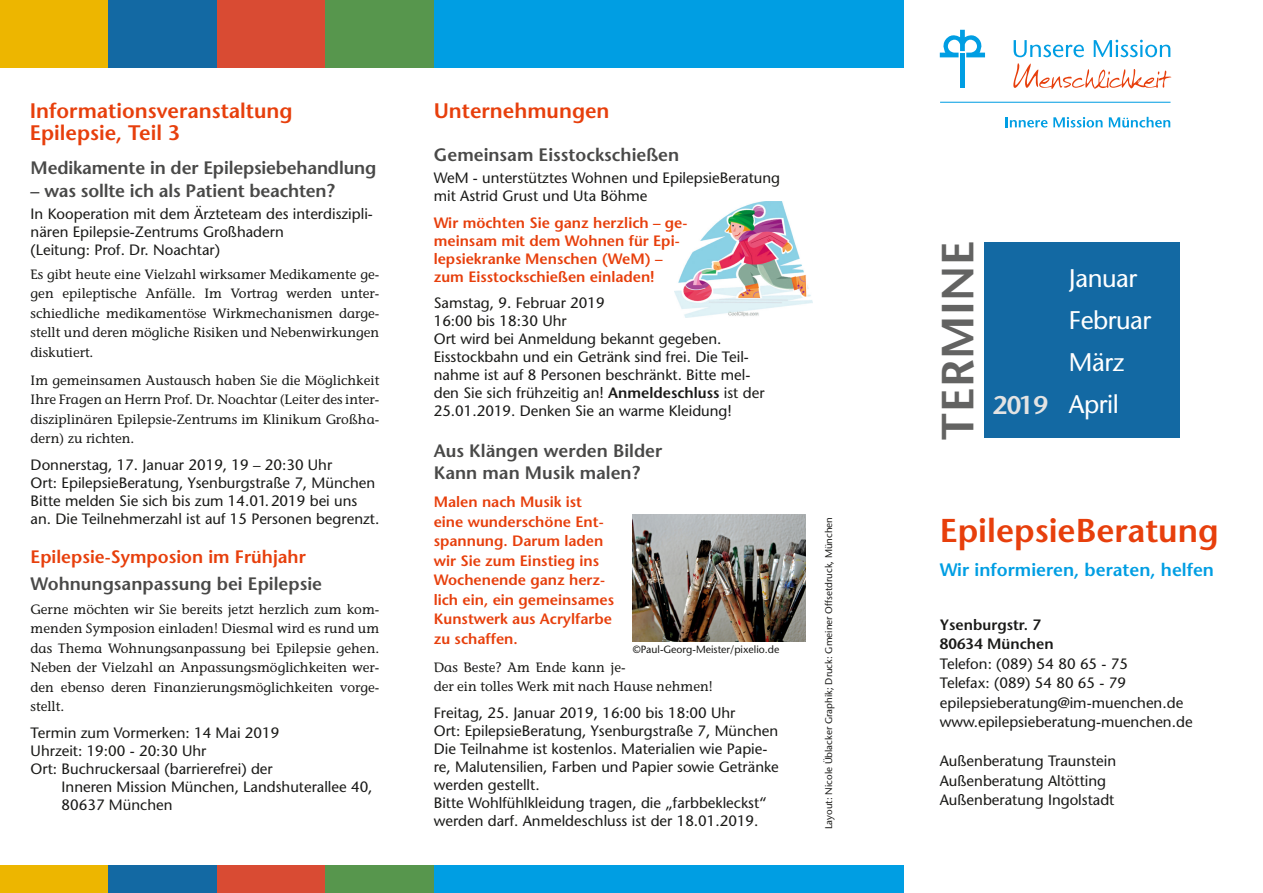
<style>
.page{position:relative;width:1263px;height:893px;background:#fff}
.page>*{position:absolute;margin:0;border:0;box-sizing:border-box;transform-origin:0 0}
.t1{font:600 45px "Stone Sans";letter-spacing:.015em;color:#636362}
.t2{font:600 33px "Stone Sans";color:#e73f0c}
.t3{font:25.5px/42px "Stone Sans";letter-spacing:-.02em;color:#fff}
.t4{font:600 25.5px "Stone Sans";color:#e3e3e3}
.t5{font:600 21px/22.5px "Stone Sans";color:#e73f0c}
.t6{font:600 18px/22.5px "Stone Sans";color:#494948}
.t7{font:600 18px "Stone Sans";color:#009ee3}
.t8{font:600 18px "Stone Sans";color:#e73f0c}
.t9{font:15px/18px "Stone Sans";color:#1a1a18}
.t10{font:600 15px/19.5px "Stone Sans";color:#e73f0c}
.t11{font:600 15px/19.5px "Stone Sans";color:#1a1a18}
.t12{font:13.5px/19.5px "Stone Informal";color:#1a1a18;text-align:justify}
.t13{font:10.5px "Stone Sans";color:#1a1a18}
.t14{font:9.75px "Stone Sans";color:#1a1a18}
.s1{font-weight:600}
</style>
<div class="page">
<img style="left:633px;top:514px;width:173px;height:127px">
<img style="left:675px;top:201px;width:137px;height:117px">
<div style="left:984px;top:242px;width:195px;height:196px;background:#1369a3"></div>
<div style="left:242px;top:865px;width:662px;height:28px;background:#009ee3"></div>
<div style="left:0;top:865px;width:108px;height:28px;background:#edb600"></div>
<div style="left:217px;top:865px;width:108px;height:28px;background:#d94b33"></div>
<div style="left:108px;top:865px;width:109px;height:28px;background:#1369a3"></div>
<div style="left:325px;top:865px;width:109px;height:28px;background:#57964d"></div>
<div style="left:0;top:0;width:904px;height:68px;background:#009ee3"></div>
<div style="left:217px;top:0;width:108px;height:68px;background:#d94b33"></div>
<div style="left:0;top:0;width:108px;height:68px;background:#edb600"></div>
<div style="left:108px;top:0;width:109px;height:68px;background:#1369a3"></div>
<div style="left:325px;top:0;width:108px;height:68px;background:#57964d"></div>
<svg style="left:1006px;top:117px;width:96px;height:11px"></svg>
<svg style="left:1109px;top:117px;width:61px;height:11px"></svg>
<hr style="left:940px;top:102px;width:230px;height:1px;background:#009ee3">
<svg style="left:1014px;top:40px;width:70px;height:17px"></svg>
<svg style="left:1094px;top:40px;width:76px;height:17px"></svg>
<svg style="left:1013px;top:63px;width:158px;height:26px"></svg>
<svg style="left:940px;top:30px;width:45px;height:27px"></svg>
<div style="left:960px;top:59px;width:5px;height:29px;background:#009ee3"></div>
<h3 class="t5" style="left:30px;top:99px;width:264px">Informationsveranstaltung<br>Epilepsie, Teil 3</h3>
<p class="t6" style="left:31px;top:156px;width:347px">Medikamente in der Epilepsiebehandlung</p>
<p class="t6" style="left:31px;top:179px;width:306px">– was sollte ich als Patient beachten?</p>
<p class="t9" style="left:31px;top:205px;width:344px">In Kooperation mit dem Ärzteteam des interdiszipli&shy;nären Epilepsie-Zentrums Großhadern<br>(Leitung: Prof. Dr. Noachtar)</p>
<p class="t12" style="left:31px;top:264px;width:350px">Es gibt heute eine Vielzahl wirksamer Medikamente ge&shy;gen epileptische Anfälle. Im Vortrag werden unter&shy;schiedliche medikamentöse Wirkmechanismen darge&shy;stellt und deren mögliche Risiken und Nebenwirkungen diskutiert.</p>
<p class="t12" style="left:31px;top:370px;width:350px">Im gemeinsamen Austausch haben Sie die Möglichkeit Ihre Fragen an Herrn Prof. Dr. Noachtar (Leiter des inter&shy;disziplinären Epilepsie-Zentrums im Klinikum Großha&shy;dern) zu richten.</p>
<p class="t9" style="left:31px;top:455px;width:350px">Donnerstag, 17. Januar 2019, 19 – 20:30 Uhr<br>Ort: EpilepsieBeratung, Ysenburgstraße 7, München Bitte melden Sie sich bis zum 14.01.2019 bei uns an. Die Teilnehmerzahl ist auf 15 Personen begrenzt.</p>
<p class="t8" style="left:31px;top:546px;width:277px">Epilepsie-Symposion im Frühjahr</p>
<p class="t6" style="left:31px;top:572px;width:293px">Wohnungsanpassung bei Epilepsie</p>
<p class="t12" style="left:31px;top:599px;width:350px">Gerne möchten wir Sie bereits jetzt herzlich zum kom&shy;menden Symposion einladen! Diesmal wird es rund um das Thema Wohnungsanpassung bei Epilepsie gehen.<br>Neben der Vielzahl an Anpassungsmöglichkeiten wer&shy;den ebenso deren Finanzierungsmöglichkeiten vorge&shy;stellt.</p>
<p class="t9" style="left:31px;top:723px;width:250px">Termin zum Vormerken: 14 Mai 2019</p>
<p class="t9" style="left:31px;top:741px;width:177px">Uhrzeit: 19:00 - 20:30 Uhr</p>
<p class="t9" style="left:31px;top:759px;width:244px">Ort: Buchruckersaal (barrierefrei) der</p>
<p class="t9" style="left:62px;top:777px;width:312px">Inneren Mission München, Landshuterallee 40,</p>
<p class="t9" style="left:62px;top:795px;width:112px">80637 München</p>
<h3 class="t5" style="left:434px;top:99px;width:177px">Unternehmungen</h3>
<p class="t6" style="left:434px;top:143px;width:247px">Gemeinsam Eisstockschießen</p>
<p class="t9" style="left:434px;top:169px;width:348px">WeM - unterstütztes Wohnen und EpilepsieBeratung mit Astrid Grust und Uta Böhme</p>
<p class="t10" style="left:434px;top:213px;width:255px;line-height:18px">Wir möchten Sie ganz herzlich – ge&shy;meinsam mit dem Wohnen für Epi&shy;lepsiekranke Menschen (WeM) – zum Eisstockschießen einladen!</p>
<p class="t9" style="left:434px;top:294px;width:332px">Samstag, 9. Februar 2019<br>16:00 bis 18:30 Uhr<br>Ort wird bei Anmeldung bekannt gegeben.<br>Eisstockbahn und ein Getränk sind frei. Die Teil&shy;nahme ist auf 8 Personen beschränkt. Bitte mel&shy;den Sie sich frühzeitig an! <span class="s1">Anmeldeschluss</span> ist der 25.01.2019. Denken Sie an warme Kleidung!</p>
<p class="t6" style="left:434px;top:439px;width:230px">Aus Klängen werden Bilder<br>Kann man Musik malen?</p>
<p class="t10" style="left:434px;top:492px;width:182px">Malen nach Musik ist eine wunderschöne Ent&shy;spannung. Darum laden wir Sie zum Einstieg ins<br>Wochenende ganz herz&shy;lich ein, ein gemeinsames<br>Kunstwerk aus Acrylfarbe zu schaffen.</p>
<p class="t12" style="left:434px;top:657px;width:281px">Das Beste? Am Ende kann je-<br>der ein tolles Werk mit nach Hause nehmen!</p>
<p class="t9" style="left:434px;top:703px;width:347px">Freitag, 25. Januar 2019, 16:00 bis 18:00 Uhr<br>Ort: EpilepsieBeratung, Ysenburgstraße 7, München Die Teilnahme ist kostenlos. Materialien wie Papie&shy;re, Malutensilien, Farben und Papier sowie Getränke werden gestellt.<br>Bitte Wohlfühlkleidung tragen, die „farbbekleckst“ werden darf. Anmeldeschluss ist der 18.01.2019.</p>
<p class="t13" style="left:633px;top:643px;width:148px">©Paul-Georg-Meister/pixelio.de</p>
<h1 class="t1" style="left:931px;top:440px;width:201px;rotate:-90deg">TERMINE</h1>
<h3 class="t4" style="left:992px;top:389px;width:57px">2019</h3>
<h3 class="t3" style="left:1069px;top:257px;width:84px">Januar<br>Februar<br>März<br>April</h3>
<p class="t14" style="left:823px;top:829px;width:314px;rotate:-90deg">Layout: Nicole Üblacker Graphik; Druck: Gmeiner Offsetdruck, München</p>
<h2 class="t2" style="left:940px;top:510px;width:280px">EpilepsieBeratung</h2>
<p class="t7" style="left:940px;top:559px;width:276px">Wir informieren, beraten, helfen</p>
<p class="t11" style="left:940px;top:615px;width:115px">Ysenburgstr. 7<br>80634 München</p>
<p class="t9" style="left:940px;top:654px;width:254px;line-height:19.5px">Telefon: (089) 54 80 65 - 75<br>Telefax: (089) 54 80 65 - 79 epilepsieberatung@im-muenchen.de www.epilepsieberatung-muenchen.de</p>
<p class="t9" style="left:940px;top:751px;width:178px;line-height:19.5px">Außenberatung Traunstein<br>Außenberatung Altötting<br>Außenberatung Ingolstadt</p>
</div>
